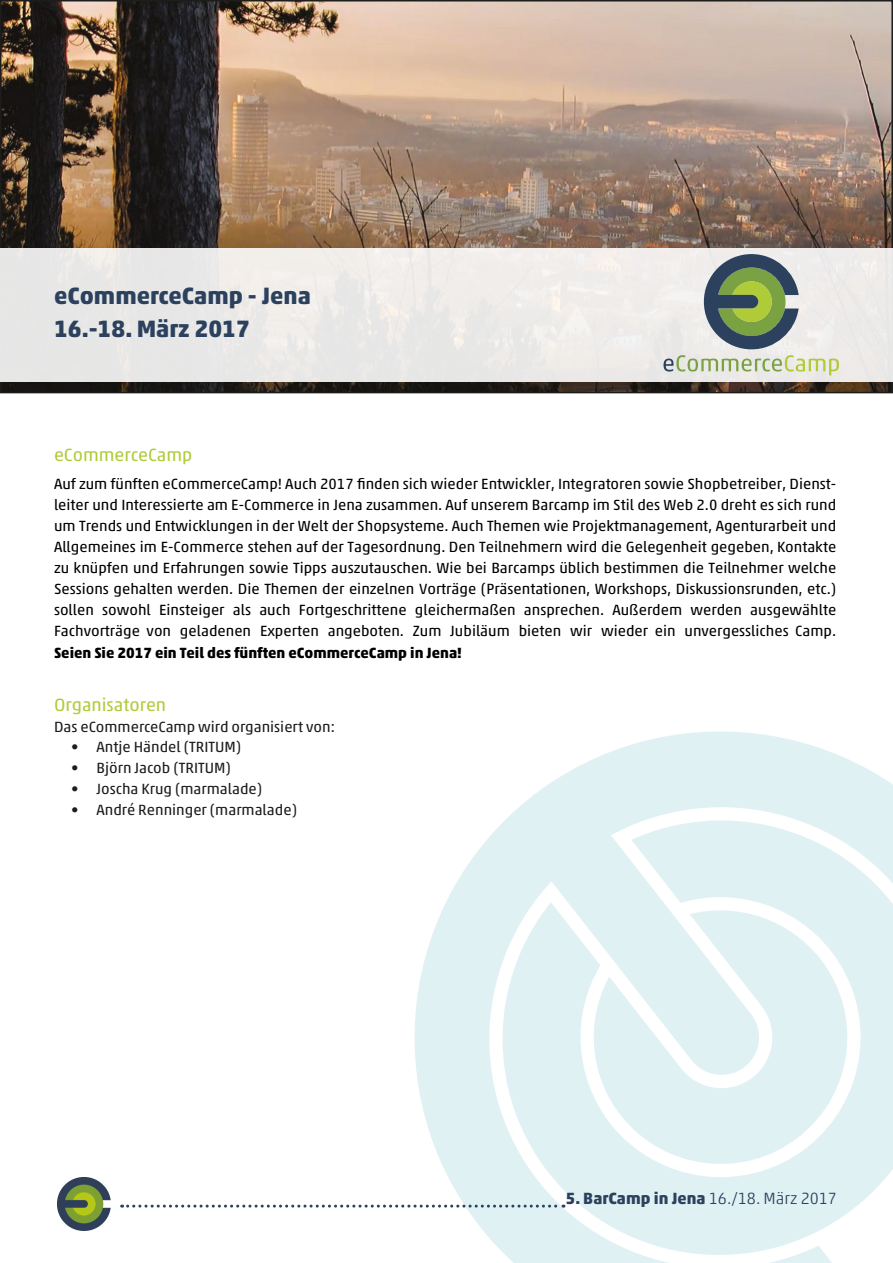
<style>
.page{position:relative;width:893px;height:1263px;background:#fff}
.page>*{position:absolute;margin:0;border:0;box-sizing:border-box;transform-origin:0 0}
.t1{font:700 24px/33px "Akko Pro";color:#2b415d}
.t2{font:18px "Akko Pro";color:#afcb37}
.t3{font:700 16.5px "Akko Pro";color:#2b415d}
.t4{font:15px/21px "Akko Pro";color:#000;text-align:justify}
.t5{font:15px "Akko Pro";color:#1d1d1b}
.t6{font:700 15px "Akko Pro";color:#000}
.s1{font-weight:300}
</style>
<div class="page">
<svg style="left:415px;top:731px;width:478px;height:532px;fill:#e0f1f4"></svg>
<svg style="left:122px;top:1204px;width:442px;height:3px"></svg>
<img style="left:58px;top:1177px;width:52px;height:53px">
<img style="left:3px;top:3px;width:887px;height:387px">
<div style="left:0;top:248px;width:893px;height:134px;background:#eceae8"></div>
<svg style="left:704px;top:254px;width:95px;height:95px"></svg>
<svg style="left:663px;top:355px;width:176px;height:20px"></svg>
<h1 class="t1" style="left:54px;top:279px;width:258px">eCommerceCamp - Jena<br>16.-18. März 2017</h1>
<p class="t2" style="left:54px;top:444px;width:140px">eCommerceCamp</p>
<p class="t4" style="left:54px;top:474px;width:784px">Auf zum fünften eCommerceCamp! Auch 2017 finden sich wieder Entwickler, Integratoren sowie Shopbetreiber, Dienst&shy;leiter und Interessierte am E-Commerce in Jena zusammen. Auf unserem Barcamp im Stil des Web 2.0 dreht es sich rund um Trends und Entwicklungen in der Welt der Shopsysteme. Auch Themen wie Projektmanagement, Agenturarbeit und Allgemeines im E-Commerce stehen auf der Tagesordnung. Den Teilnehmern wird die Gelegenheit gegeben, Kontakte zu knüpfen und Erfahrungen sowie Tipps auszutauschen. Wie bei Barcamps üblich bestimmen die Teilnehmer welche Sessions gehalten werden. Die Themen der einzelnen Vorträge (Präsentationen, Workshops, Diskussionsrunden, etc.) sollen sowohl Einsteiger als auch Fortgeschrittene gleichermaßen ansprechen. Außerdem werden ausgewählte Fachvorträge von geladenen Experten angeboten. Zum Jubiläum bieten wir wieder ein unvergessliches Camp.</p>
<p class="t6" style="left:54px;top:644px;width:409px">Seien Sie 2017 ein Teil des fünften eCommerceCamp in Jena!</p>
<p class="t2" style="left:54px;top:694px;width:114px">Organisatoren</p>
<p class="t5" style="left:54px;top:718px;width:283px">Das eCommerceCamp wird organisiert von:</p>
<p class="t5" style="left:71px;top:738px;width:172px">• Antje Händel (TRITUM)</p>
<p class="t5" style="left:71px;top:759px;width:161px">• Björn Jacob (TRITUM)</p>
<p class="t5" style="left:71px;top:780px;width:193px">• Joscha Krug (marmalade)</p>
<p class="t5" style="left:71px;top:801px;width:228px">• André Renninger (marmalade)</p>
<p class="t3" style="left:566px;top:1188px;width:272px">5. BarCamp in Jena <span class="s1">16./18. März 2017</span></p>
</div>
